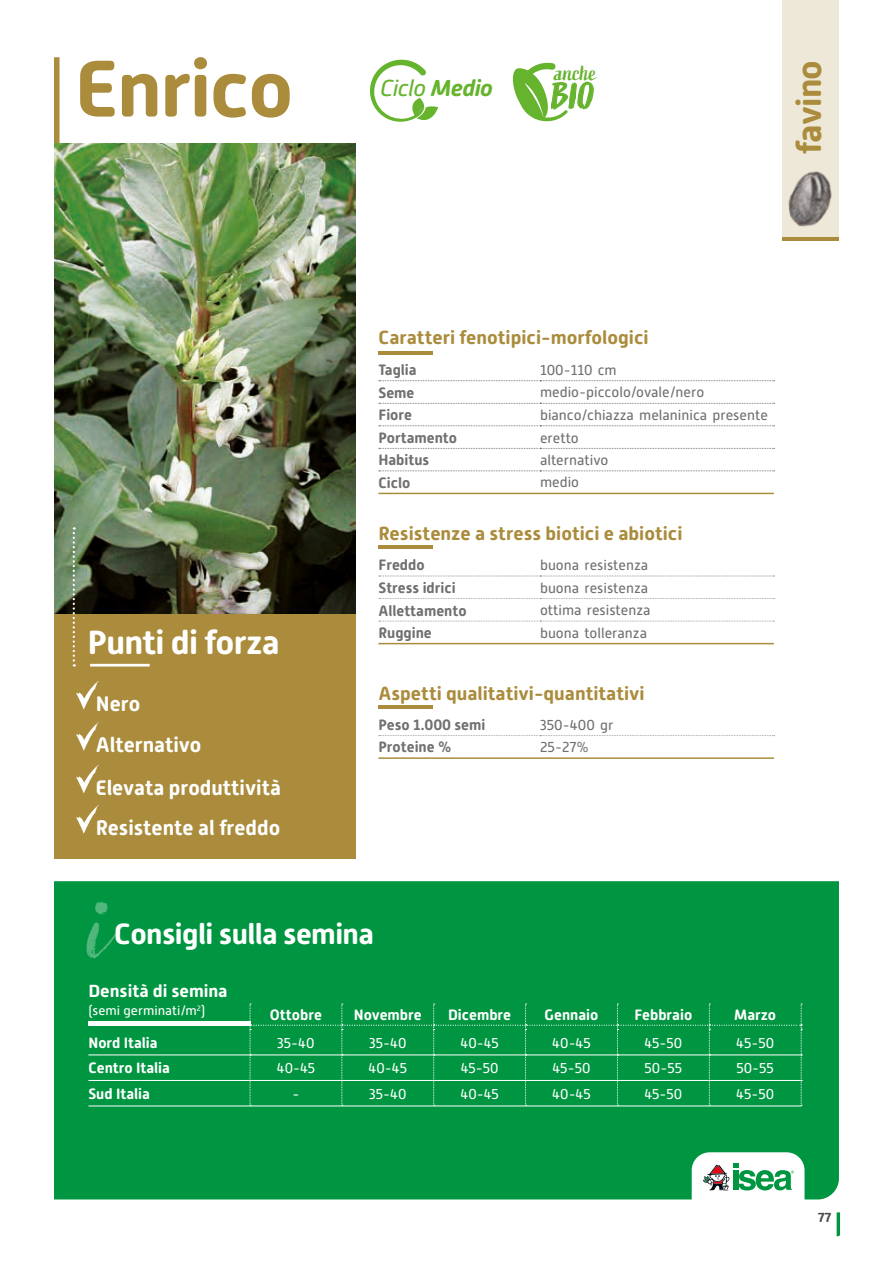
<style>
.page{position:relative;width:893px;height:1263px;background:#fff}
.page>*{position:absolute;margin:0;border:0;box-sizing:border-box;transform-origin:0 0}
.t1{font:85.5px "Canvas Script";color:#fff}
.t2{font:700 79.95px "Alwyn New Rounded";letter-spacing:-.02em;color:#aa8c3c}
.t3{font:italic 35.85px "Active";color:#66b32e}
.t4{font:700 34.5px "Alwyn New Rounded";letter-spacing:-.02em;color:#aa8c3c}
.t5{font:700 33.45px "Alwyn New Rounded";letter-spacing:-.02em;color:#fff}
.t6{font:700 29.1px "Alwyn New Rounded";letter-spacing:-.02em;color:#fff}
.t7{font:italic 23.1px "Alwyn New Rounded";letter-spacing:-.02em;color:#66b32e}
.t8{font:italic 23.1px "Active";color:#66b32e}
.t9{font:700 21px/40.3px "Alwyn New Rounded";color:#fff}
.t10{font:700 18.9px "Alwyn New Rounded";color:#aa8c3c}
.t11{font:700 17.4px "Alwyn New Rounded";color:#fff}
.t12{font:700 15px "Alwyn New Rounded";color:#70706f}
.t13{font:700 15px "Alwyn New Rounded";color:#fff}
.t14{font:14.4px "Alwyn New Rounded";color:#70706f}
.t15{font:14.25px "Alwyn New Rounded";color:#fff}
.t16{font:13.05px "Alwyn New Rounded";color:#fff}
.t17{font:700 13.05px "Alwyn New Rounded";color:#4b4b4a}
.s1{font-weight:700}
</style>
<div class="page">
<svg style="left:837px;top:1212px;width:3px;height:24px"></svg>
<svg style="left:379px;top:380px;width:395px;height:1px"></svg>
<svg style="left:379px;top:403px;width:395px;height:1px"></svg>
<svg style="left:379px;top:425px;width:395px;height:1px"></svg>
<svg style="left:379px;top:448px;width:395px;height:1px"></svg>
<svg style="left:379px;top:470px;width:395px;height:1px"></svg>
<hr style="left:378px;top:493px;width:162px;height:1px;background:#aa8c3c">
<hr style="left:540px;top:493px;width:234px;height:1px;background:#aa8c3c">
<hr style="left:378px;top:351px;width:55px;height:3px;background:#aa8c3c">
<svg style="left:379px;top:735px;width:395px;height:1px"></svg>
<hr style="left:378px;top:757px;width:162px;height:2px;background:#aa8c3c">
<hr style="left:540px;top:757px;width:234px;height:2px;background:#aa8c3c">
<svg style="left:379px;top:598px;width:395px;height:1px"></svg>
<svg style="left:379px;top:621px;width:395px;height:1px"></svg>
<svg style="left:379px;top:576px;width:395px;height:1px"></svg>
<hr style="left:378px;top:643px;width:162px;height:1px;background:#aa8c3c">
<hr style="left:540px;top:643px;width:234px;height:1px;background:#aa8c3c">
<hr style="left:378px;top:545px;width:55px;height:4px;background:#aa8c3c">
<hr style="left:378px;top:705px;width:55px;height:4px;background:#aa8c3c">
<div style="left:782px;top:0;width:57px;height:239px;background:#eee8d8"></div>
<hr style="left:782px;top:237px;width:57px;height:4px;background:#aa8c3c">
<img style="left:788px;top:171px;width:44px;height:56px">
<svg style="left:512px;top:62px;width:82px;height:60px"></svg>
<div style="left:54px;top:881px;width:785px;height:318px;background:#009641"></div>
<hr style="left:88px;top:1055px;width:162px;height:1px;background:#fff">
<hr style="left:88px;top:1080px;width:162px;height:1px;background:#fff">
<hr style="left:88px;top:1105px;width:162px;height:1px;background:#fff">
<svg style="left:131px;top:1004px;width:671px;height:102px;background:#089947"></svg>
<div style="left:88px;top:1021px;width:163px;height:5px;background:#fff"></div>
<svg style="left:692px;top:1152px;width:112px;height:47px"></svg>
<svg style="left:370px;top:60px;width:68px;height:62px"></svg>
<svg style="left:54px;top:57px;width:6px;height:86px"></svg>
<div style="left:54px;top:143px;width:301px;height:716px;background:#aa8c3c"></div>
<svg style="left:76px;top:765px;width:23px;height:28px"></svg>
<svg style="left:76px;top:805px;width:23px;height:29px"></svg>
<hr style="left:90px;top:664px;width:60px;height:2px;background:#fff">
<img style="left:54px;top:143px;width:301px;height:470px">
<svg style="left:73px;top:527px;width:26px;height:224px"></svg>
<h2 class="t2" style="left:75px;top:43px;width:219px">Enrico</h2>
<h3 class="t7" style="left:380px;top:75px;width:114px">Ciclo <span class="s1">Medio</span></h3>
<h3 class="t8" style="left:554px;top:59px;width:48px">anche</h3>
<h3 class="t3" style="left:550px;top:76px;width:51px">BIO</h3>
<h3 class="t4" style="left:789px;top:154px;width:96px;rotate:-90deg">favino</h3>
<h3 class="t10" style="left:378px;top:327px;width:272px">Caratteri fenotipici-morfologici</h3>
<p class="t12" style="left:378px;top:361px;width:40px">Taglia</p>
<p class="t14" style="left:540px;top:362px;width:78px">100-110 cm</p>
<p class="t12" style="left:378px;top:384px;width:38px">Seme</p>
<p class="t14" style="left:540px;top:384px;width:166px">medio-piccolo/ovale/nero</p>
<p class="t12" style="left:378px;top:406px;width:35px">Fiore</p>
<p class="t14" style="left:540px;top:407px;width:229px">bianco/chiazza melaninica presente</p>
<p class="t12" style="left:378px;top:429px;width:80px">Portamento</p>
<p class="t14" style="left:540px;top:429px;width:40px">eretto</p>
<p class="t12" style="left:378px;top:451px;width:52px">Habitus</p>
<p class="t14" style="left:540px;top:452px;width:70px">alternativo</p>
<p class="t12" style="left:378px;top:474px;width:33px">Ciclo</p>
<p class="t14" style="left:540px;top:474px;width:41px">medio</p>
<h3 class="t5" style="left:88px;top:623px;width:194px">Punti di forza</h3>
<h3 class="t9" style="left:96px;top:683px;width:107px;line-height:41.4px">Nero<br>Alternativo</h3>
<h3 class="t9" style="left:96px;top:767px;width:187px">Elevata produttività<br>Resistente al freddo</h3>
<h3 class="t10" style="left:378px;top:522px;width:306px">Resistenze a stress biotici e abiotici</h3>
<p class="t12" style="left:378px;top:556px;width:48px">Freddo</p>
<p class="t14" style="left:540px;top:557px;width:110px">buona resistenza</p>
<p class="t12" style="left:378px;top:579px;width:79px">Stress idrici</p>
<p class="t14" style="left:540px;top:580px;width:110px">buona resistenza</p>
<p class="t12" style="left:378px;top:602px;width:90px">Allettamento</p>
<p class="t14" style="left:540px;top:602px;width:112px">ottima resistenza</p>
<p class="t12" style="left:378px;top:624px;width:55px">Ruggine</p>
<p class="t14" style="left:540px;top:625px;width:109px">buona tolleranza</p>
<h3 class="t10" style="left:378px;top:683px;width:268px">Aspetti qualitativi-quantitativi</h3>
<p class="t12" style="left:378px;top:716px;width:109px">Peso 1.000 semi</p>
<p class="t14" style="left:540px;top:717px;width:75px">350-400 gr</p>
<p class="t12" style="left:378px;top:738px;width:74px">Proteine %</p>
<p class="t14" style="left:540px;top:739px;width:50px">25-27%</p>
<h1 class="t1" style="left:89px;top:873px;width:27px">i</h1>
<h3 class="t6" style="left:114px;top:917px;width:261px">Consigli sulla semina</h3>
<p class="t11" style="left:88px;top:981px;width:141px">Densità di semina</p>
<p class="t16" style="left:88px;top:1003px;width:118px">(semi germinati/m<sup>2</sup>)</p>
<p class="t13" style="left:270px;top:1006px;width:53px">Ottobre</p>
<p class="t13" style="left:354px;top:1006px;width:69px">Novembre</p>
<p class="t13" style="left:448px;top:1006px;width:65px">Dicembre</p>
<p class="t13" style="left:545px;top:1006px;width:55px">Gennaio</p>
<p class="t13" style="left:634px;top:1006px;width:59px">Febbraio</p>
<p class="t13" style="left:734px;top:1006px;width:43px">Marzo</p>
<p class="t13" style="left:88px;top:1034px;width:71px">Nord Italia</p>
<p class="t15" style="left:277px;top:1035px;width:39px">35-40</p>
<p class="t15" style="left:369px;top:1035px;width:39px">35-40</p>
<p class="t15" style="left:460px;top:1035px;width:40px">40-45</p>
<p class="t15" style="left:552px;top:1035px;width:40px">40-45</p>
<p class="t15" style="left:644px;top:1035px;width:39px">45-50</p>
<p class="t15" style="left:736px;top:1035px;width:39px">45-50</p>
<p class="t13" style="left:88px;top:1059px;width:83px">Centro Italia</p>
<p class="t15" style="left:277px;top:1060px;width:40px">40-45</p>
<p class="t15" style="left:368px;top:1060px;width:40px">40-45</p>
<p class="t15" style="left:461px;top:1060px;width:39px">45-50</p>
<p class="t15" style="left:552px;top:1060px;width:39px">45-50</p>
<p class="t15" style="left:645px;top:1060px;width:39px">50-55</p>
<p class="t15" style="left:736px;top:1060px;width:39px">50-55</p>
<p class="t13" style="left:88px;top:1085px;width:63px">Sud Italia</p>
<p class="t15" style="left:292px;top:1086px;width:8px">-</p>
<p class="t15" style="left:369px;top:1086px;width:39px">35-40</p>
<p class="t15" style="left:460px;top:1086px;width:40px">40-45</p>
<p class="t15" style="left:552px;top:1086px;width:40px">40-45</p>
<p class="t15" style="left:644px;top:1086px;width:39px">45-50</p>
<p class="t15" style="left:736px;top:1086px;width:39px">45-50</p>
<p class="t17" style="left:818px;top:1210px;width:15px">77</p>
</div>
